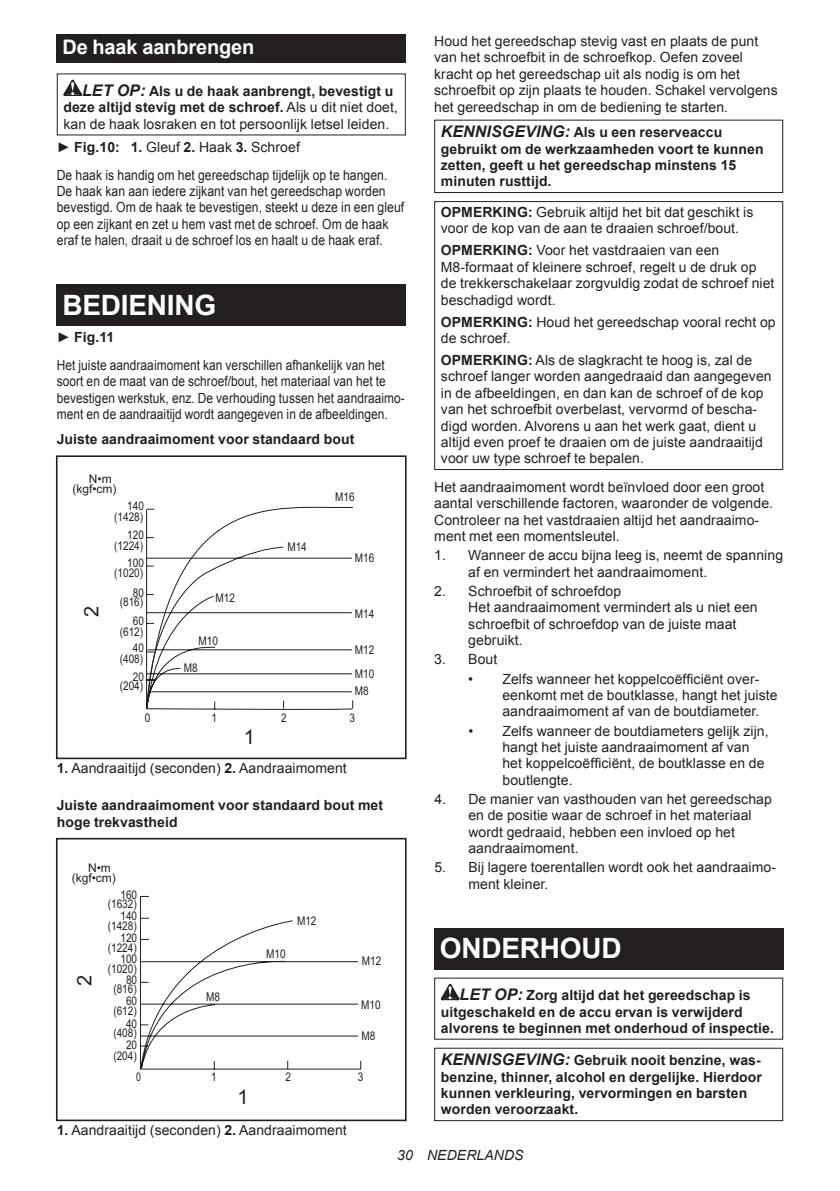
<style>
.page{position:relative;width:840px;height:1191px;background:#fff}
.page>*{position:absolute;margin:0;border:0;box-sizing:border-box;transform-origin:0 0}
.t1{font:700 28px "Arial";letter-spacing:-.01em;color:#fff}
.t2{font:700 20px "Arial";letter-spacing:-.01em;color:#fff}
.t3{font:20px "Arial";color:#231f20}
.t4{font:14px/16.4px "Arial";letter-spacing:.005em;color:#231f20}
.t5{font:700 14px/16.4px "Arial";letter-spacing:.005em;color:#231f20}
.t6{font:14px/16.4px "Arial";letter-spacing:.005em;color:#231f20;scale:.87 1}
.t7{font:14px/16.4px "Arial";letter-spacing:.005em;color:#231f20;scale:.85 1}
.t8{font:italic 14px "Arial";letter-spacing:.005em;color:#231f20}
.t9{font:12px/10.4px "Arial";color:#231f20;text-align:right;scale:.83 1}
.t10{font:12px/10px "Arial";color:#231f20}
.t11{font:12px "Arial";color:#231f20;scale:.73 1}
.s1{font-weight:700;font-style:italic;font-size:16px}
.s2{font-weight:700}
.s3{font-style:italic;font-size:16px}
</style>
<div class="page">
<div style="left:57px;top:34px;width:348px;height:29px;background:#231f20"></div>
<svg style="left:63px;top:80px;width:19px;height:16px"></svg>
<div style="left:57px;top:285px;width:348px;height:41px;background:#231f20"></div>
<svg style="left:146px;top:506px;width:207px;height:202px"></svg>
<div style="left:56px;top:455px;width:350px;height:304px;border:2px solid #231f20"></div>
<svg style="left:140px;top:895px;width:222px;height:175px"></svg>
<div style="left:56px;top:838px;width:350px;height:283px;border:2px solid #231f20"></div>
<div style="left:434px;top:120px;width:348px;height:73px;border:1px solid #231f20"></div>
<div style="left:434px;top:201px;width:348px;height:269px;border:1px solid #231f20"></div>
<div style="left:434px;top:928px;width:348px;height:41px;background:#231f20"></div>
<svg style="left:440px;top:983px;width:19px;height:17px"></svg>
<div style="left:434px;top:1047px;width:348px;height:74px;border:1px solid #231f20"></div>
<h2 class="t2" style="left:62px;top:34px;width:193px">De haak aanbrengen</h2>
<p class="t4" style="left:63px;top:83px;width:336px;text-indent:19px"><span class="s1">LET OP:</span> <span class="s2">Als u de haak aanbrengt, bevestigt u deze altijd stevig met de schroef.</span> Als u dit niet doet, kan de haak losraken en tot persoonlijk letsel leiden.</p>
<p class="t4" style="left:57px;top:133px;width:332px;line-height:27.8px">► <span class="s2">Fig.10: 1.</span> Gleuf <span class="s2">2.</span> Haak <span class="s2">3.</span> Schroef<br>De haak is handig om het gereedschap tijdelijk op te hangen.</p>
<p class="t6" style="left:57px;top:183px;width:401px">De haak kan aan iedere zijkant van het gereedschap worden bevestigd. Om de haak te bevestigen, steekt u deze in een gleuf op een zijkant en zet u hem vast met de schroef. Om de haak eraf te halen, draait u de schroef los en haalt u de haak eraf.</p>
<h1 class="t1" style="left:62px;top:286px;width:155px">BEDIENING</h1>
<p class="t4" style="left:57px;top:323px;width:329px;line-height:27.8px">► <span class="s2">Fig.11<br></span>Het juiste aandraaimoment kan verschillen afhankelijk van het</p>
<p class="t7" style="left:57px;top:373px;width:411px">soort en de maat van de schroef/bout, het materiaal van het te bevestigen werkstuk, enz. De verhouding tussen het aandraaimo&shy;ment en de aandraaitijd wordt aangegeven in de afbeeldingen.</p>
<p class="t5" style="left:57px;top:431px;width:299px">Juiste aandraaimoment voor standaard bout</p>
<p class="t10" style="left:89px;top:474px;width:24px">N•m</p>
<p class="t10" style="left:72px;top:484px;width:46px">(kgf•cm)</p>
<h2 class="t3" style="left:78px;top:616px;width:13px;rotate:-90deg">2</h2>
<p class="t9" style="left:114px;top:500px;width:37px;line-height:11.4px">140 (1428)</p>
<p class="t9" style="left:127px;top:529px;width:22px">120</p>
<p class="t9" style="left:127px;top:558px;width:22px">100</p>
<p class="t9" style="left:133px;top:587px;width:15px">80</p>
<p class="t9" style="left:133px;top:615px;width:15px">60</p>
<p class="t9" style="left:133px;top:643px;width:15px">40</p>
<p class="t9" style="left:133px;top:671px;width:15px">20</p>
<p class="t9" style="left:114px;top:540px;width:36px">(1224)</p>
<p class="t9" style="left:114px;top:568px;width:36px">(1020)</p>
<p class="t9" style="left:120px;top:596px;width:30px">(816)</p>
<p class="t9" style="left:120px;top:626px;width:30px">(612)</p>
<p class="t9" style="left:120px;top:654px;width:30px">(408)</p>
<p class="t9" style="left:120px;top:680px;width:30px">(204)</p>
<p class="t9" style="left:145px;top:713px;width:8px">0</p>
<p class="t9" style="left:215px;top:592px;width:25px">M12</p>
<p class="t9" style="left:198px;top:636px;width:25px">M10</p>
<p class="t9" style="left:183px;top:662px;width:18px">M8</p>
<p class="t9" style="left:287px;top:542px;width:25px">M14</p>
<p class="t9" style="left:335px;top:491px;width:25px">M16</p>
<p class="t9" style="left:354px;top:553px;width:25px">M16</p>
<p class="t9" style="left:354px;top:608px;width:25px">M14</p>
<p class="t9" style="left:354px;top:637px;width:25px;line-height:24px;text-align:left">M12<br>M10</p>
<p class="t9" style="left:354px;top:685px;width:18px">M8</p>
<p class="t9" style="left:211px;top:713px;width:8px">1</p>
<p class="t9" style="left:281px;top:713px;width:8px">2</p>
<p class="t9" style="left:349px;top:713px;width:8px">3</p>
<h2 class="t3" style="left:244px;top:724px;width:13px">1</h2>
<p class="t4" style="left:57px;top:759px;width:291px"><span class="s2">1.</span> Aandraaitijd (seconden) <span class="s2">2.</span> Aandraaimoment</p>
<p class="t5" style="left:57px;top:797px;width:328px">Juiste aandraaimoment voor standaard bout met hoge trekvastheid</p>
<p class="t10" style="left:72px;top:863px;width:46px;text-indent:16px">N•m (kgf•cm)</p>
<h2 class="t3" style="left:71px;top:986px;width:13px;rotate:-90deg">2</h2>
<p class="t9" style="left:108px;top:890px;width:37px;line-height:8.8px">160 (1632)</p>
<p class="t9" style="left:108px;top:911px;width:37px;line-height:9.6px">140 (1428)</p>
<p class="t9" style="left:108px;top:932px;width:37px;line-height:9.8px">120 (1224)</p>
<p class="t9" style="left:108px;top:953px;width:37px">100 (1020)<br>80</p>
<p class="t9" style="left:113px;top:982px;width:30px;line-height:12.2px">(816)<br>60</p>
<p class="t9" style="left:113px;top:1004px;width:30px;line-height:13px">(612)<br>40</p>
<p class="t9" style="left:113px;top:1027px;width:30px;line-height:12.4px">(408)<br>20</p>
<p class="t9" style="left:113px;top:1050px;width:30px">(204)</p>
<p class="t9" style="left:206px;top:991px;width:18px">M8</p>
<p class="t9" style="left:266px;top:948px;width:25px">M10</p>
<p class="t9" style="left:297px;top:915px;width:25px">M12</p>
<p class="t9" style="left:361px;top:956px;width:25px">M12</p>
<p class="t9" style="left:361px;top:1000px;width:25px">M10</p>
<p class="t9" style="left:361px;top:1031px;width:18px">M8</p>
<p class="t11" style="left:136px;top:1068px;width:8px">0</p>
<p class="t9" style="left:211px;top:1071px;width:8px">1</p>
<p class="t9" style="left:285px;top:1071px;width:8px">2</p>
<p class="t9" style="left:357px;top:1071px;width:8px">3</p>
<h2 class="t3" style="left:237px;top:1083px;width:13px">1</h2>
<p class="t4" style="left:57px;top:1121px;width:291px"><span class="s2">1.</span> Aandraaitijd (seconden) <span class="s2">2.</span> Aandraaimoment</p>
<p class="t4" style="left:434px;top:33px;width:345px">Houd het gereedschap stevig vast en plaats de punt van het schroefbit in de schroefkop. Oefen zoveel kracht op het gereedschap uit als nodig is om het schroefbit op zijn plaats te houden. Schakel vervolgens het gereedschap in om de bediening te starten.</p>
<p class="t5" style="left:440px;top:124px;width:324px"><span class="s3">KENNISGEVING:</span> Als u een reserveaccu gebruikt om de werkzaamheden voort te kunnen zetten, geeft u het gereedschap minstens 15 minuten rusttijd.</p>
<p class="t4" style="left:440px;top:204px;width:314px"><span class="s2">OPMERKING:</span> Gebruik altijd het bit dat geschikt is voor de kop van de aan te draaien schroef/bout.</p>
<p class="t4" style="left:440px;top:242px;width:335px"><span class="s2">OPMERKING:</span> Voor het vastdraaien van een M8-formaat of kleinere schroef, regelt u de druk op de trekkerschakelaar zorgvuldig zodat de schroef niet beschadigd wordt.</p>
<p class="t4" style="left:440px;top:314px;width:336px"><span class="s2">OPMERKING:</span> Houd het gereedschap vooral recht op de schroef.</p>
<p class="t4" style="left:440px;top:352px;width:332px"><span class="s2">OPMERKING:</span> Als de slagkracht te hoog is, zal de schroef langer worden aangedraaid dan aangegeven in de afbeeldingen, en dan kan de schroef of de kop van het schroefbit overbelast, vervormd of bescha&shy;digd worden. Alvorens u aan het werk gaat, dient u altijd even proef te draaien om de juiste aandraaitijd voor uw type schroef te bepalen.</p>
<p class="t4" style="left:434px;top:479px;width:340px">Het aandraaimoment wordt beïnvloed door een groot aantal verschillende factoren, waaronder de volgende.<br>Controleer na het vastdraaien altijd het aandraaimo&shy;ment met een momentsleutel.</p>
<p class="t4" style="left:468px;top:547px;width:316px;text-indent:-34px">1. Wanneer de accu bijna leeg is, neemt de spanning af en vermindert het aandraaimoment.</p>
<p class="t4" style="left:468px;top:583px;width:291px;text-indent:-34px">2. Schroefbit of schroefdop<br>Het aandraaimoment vermindert als u niet een schroefbit of schroefdop van de juiste maat gebruikt.</p>
<p class="t4" style="left:434px;top:651px;width:65px">3. Bout</p>
<p class="t4" style="left:502px;top:670px;width:276px;text-indent:-34px">• Zelfs wanneer het koppelcoëfficiënt over&shy;eenkomt met de boutklasse, hangt het juiste aandraaimoment af van de boutdiameter.</p>
<p class="t4" style="left:502px;top:722px;width:267px;text-indent:-34px">• Zelfs wanneer de boutdiameters gelijk zijn, hangt het juiste aandraaimoment af van het koppelcoëfficiënt, de boutklasse en de boutlengte.</p>
<p class="t4" style="left:468px;top:791px;width:305px;text-indent:-34px">4. De manier van vasthouden van het gereedschap en de positie waar de schroef in het materiaal wordt gedraaid, hebben een invloed op het aandraaimoment.</p>
<p class="t4" style="left:468px;top:859px;width:309px;text-indent:-34px">5. Bij lagere toerentallen wordt ook het aandraaimo&shy;ment kleiner.</p>
<h1 class="t1" style="left:439px;top:929px;width:183px">ONDERHOUD</h1>
<p class="t5" style="left:440px;top:987px;width:334px;text-indent:19px"><span class="s3">LET OP:</span> Zorg altijd dat het gereedschap is uitgeschakeld en de accu ervan is verwijderd alvorens te beginnen met onderhoud of inspectie.</p>
<p class="t5" style="left:440px;top:1052px;width:322px"><span class="s3">KENNISGEVING:</span> Gebruik nooit benzine, was&shy;benzine, thinner, alcohol en dergelijke. Hierdoor kunnen verkleuring, vervormingen en barsten worden veroorzaakt.</p>
<p class="t8" style="left:397px;top:1146px;width:128px">30 NEDERLANDS</p>
</div>
